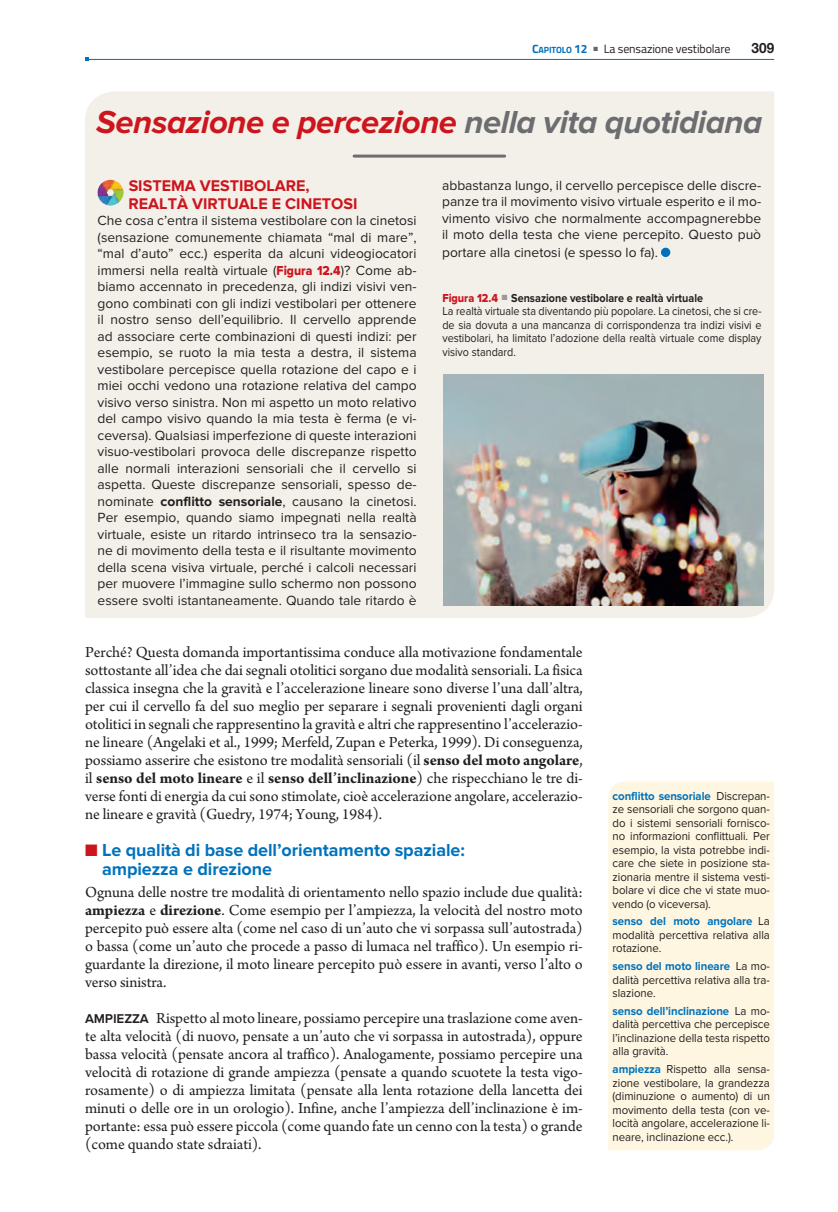
<style>
.page{position:relative;width:838px;height:1212px;background:#fff}
.page>*{position:absolute;margin:0;border:0;box-sizing:border-box;transform-origin:0 0}
.t1{font:italic 700 33px "Proxima Nova";letter-spacing:-.015em;color:#cd151d}
.t2{font:700 18px/18.8px "Proxima Nova";letter-spacing:-.005em;color:#0072bc}
.t3{font:16.2px/18px "Arno Pro";letter-spacing:-.005em;color:#231f20;text-align:justify}
.t4{font:700 16.05px/17.2px "Proxima Nova";color:#cd151d}
.t5{font:700 14.25px "Helvetica Neue LT Std";color:#231f20;scale:.95 1}
.t6{font:13.8px/16.5px "Proxima Nova";color:#231f20;text-align:justify}
.t7{font:12px/13.5px "Proxima Nova";letter-spacing:-.005em;color:#231f20;text-align:justify;scale:.95 1}
.t8{font:12px/13.5px "Proxima Nova";letter-spacing:-.005em;color:#231f20;scale:.9 1}
.t9{font:12px "Titillium";letter-spacing:-.01em;color:#231f20}
.s1{font-weight:700;color:#0072bc}
.s2{font-weight:700;font-size:9px;color:#0072bc}
.s3{color:#666}
.s4{color:#6c6d70}
.s5{font-family:"Proxima Nova Extrabld";font-size:13.5px;color:#cd151d}
.s6{font-weight:700}
.s7{font-family:"Proxima Nova Extrabld";color:#cd151d}
.s8{color:#999}
.s9{color:#cd151d}
.s10{font-family:"Proxima Nova";font-weight:600;font-size:16.05px}
</style>
<div class="page">
<hr style="left:87px;top:59px;width:687px;height:1px;background:#0072bc">
<div style="left:85px;top:91px;width:689px;height:527px;background:#f3efe9"></div>
<img style="left:98px;top:180px;width:26px;height:26px">
<div style="left:661px;top:248px;width:9px;height:9px;background:#0072bc;border-radius:50%"></div>
<img style="left:443px;top:375px;width:320px;height:231px">
<div style="left:608px;top:782px;width:166px;height:368px;background:#fef6e1"></div>
<hr style="left:354px;top:155px;width:150px;height:3px;background:#6c6d70">
<p class="t9" style="left:532px;top:40px;width:200px"><span class="s1">C</span><span class="s2">APITOLO</span> <span class="s1">12</span> <span class="s3">■</span> La sensazione vestibolare</p>
<p class="t5" style="left:751px;top:39px;width:25px">309</p>
<h1 class="t1" style="left:96px;top:103px;width:667px">Sensazione e percezione <span class="s4">nella vita quotidiana</span></h1>
<p class="t4" style="left:129px;top:178px;width:230px">SISTEMA VESTIBOLARE,<br>REALTÀ VIRTUALE E CINETOSI</p>
<p class="t6" style="left:98px;top:212px;width:320px">Che cosa c’entra il sistema vestibolare con la cinetosi (sensazione comunemente chiamata “mal di mare”, “mal d’auto” ecc.) esperita da alcuni videogiocatori immersi nella realtà virtuale (<span class="s5">Figura 12.4</span>)? Come ab&shy;biamo accennato in precedenza, gli indizi visivi ven&shy;gono combinati con gli indizi vestibolari per ottenere il nostro senso dell’equilibrio. Il cervello apprende ad associare certe combinazioni di questi indizi: per esempio, se ruoto la mia testa a destra, il sistema vestibolare percepisce quella rotazione del capo e i miei occhi vedono una rotazione relativa del campo visivo verso sinistra. Non mi aspetto un moto relativo del campo visivo quando la mia testa è ferma (e vi&shy;ceversa). Qualsiasi imperfezione di queste interazioni visuo-vestibolari provoca delle discrepanze rispetto alle normali interazioni sensoriali che il cervello si aspetta. Queste discrepanze sensoriali, spesso de&shy;nominate <span class="s6">conflitto sensoriale</span>, causano la cinetosi.<br>Per esempio, quando siamo impegnati nella realtà virtuale, esiste un ritardo intrinseco tra la sensazio&shy;ne di movimento della testa e il risultante movimento della scena visiva virtuale, perché i calcoli necessari per muovere l’immagine sullo schermo non possono essere svolti istantaneamente. Quando tale ritardo è</p>
<p class="t6" style="left:442px;top:177px;width:320px">abbastanza lungo, il cervello percepisce delle discre&shy;panze tra il movimento visivo virtuale esperito e il mo&shy;vimento visivo che normalmente accompagnerebbe il moto della testa che viene percepito. Questo può</p>
<p class="t6" style="left:442px;top:244px;width:217px">portare alla cinetosi (e spesso lo fa).</p>
<p class="t8" style="left:442px;top:291px;width:356px"><span class="s7">Figura 12.4</span> <span class="s8">■</span> <span class="s6">Sensazione vestibolare e realtà virtuale<br></span>La realtà virtuale sta diventando più popolare. La cinetosi, che si cre&shy;de sia dovuta a una mancanza di corrispondenza tra indizi visivi e vestibolari, ha limitato l’adozione della realtà virtuale come display visivo standard.</p>
<p class="t3" style="left:85px;top:644px;width:499px">Perché? Questa domanda importantissima conduce alla motivazione fondamentale sottostante all’idea che dai segnali otolitici sorgano due modalità sensoriali. La fisica classica insegna che la gravità e l’accelerazione lineare sono diverse l’una dall’altra, per cui il cervello fa del suo meglio per separare i segnali provenienti dagli organi otolitici in segnali che rappresentino la gravità e altri che rappresentino l’accelerazio&shy;ne lineare (Angelaki et al., 1999; Merfeld, Zupan e Peterka, 1999). Di conseguenza, possiamo asserire che esistono tre modalità sensoriali (il <span class="s6">senso del moto angolare</span>, il <span class="s6">senso del moto lineare</span> e il <span class="s6">senso dell’inclinazione</span>) che rispecchiano le tre di&shy;verse fonti di energia da cui sono stimolate, cioè accelerazione angolare, accelerazio&shy;ne lineare e gravità (Guedry, 1974; Young, 1984).</p>
<p class="t2" style="left:102px;top:841px;width:364px;text-indent:-17px"><span class="s9">■</span> Le qualità di base dell’orientamento spaziale: ampiezza e direzione</p>
<p class="t3" style="left:85px;top:884px;width:499px">Ognuna delle nostre tre modalità di orientamento nello spazio include due qualità: <span class="s6">ampiezza</span> e <span class="s6">direzione</span>. Come esempio per l’ampiezza, la velocità del nostro moto percepito può essere alta (come nel caso di un’auto che vi sorpassa sull’autostrada) o bassa (come un’auto che procede a passo di lumaca nel traffico). Un esempio ri&shy;guardante la direzione, il moto lineare percepito può essere in avanti, verso l’alto o verso sinistra.</p>
<p class="t3" style="left:85px;top:1010px;width:499px"><span class="s10">ampiezza</span> Rispetto al moto lineare, possiamo percepire una traslazione come aven&shy;te alta velocità (di nuovo, pensate a un’auto che vi sorpassa in autostrada), oppure bassa velocità (pensate ancora al traffico). Analogamente, possiamo percepire una velocità di rotazione di grande ampiezza (pensate a quando scuotete la testa vigo&shy;rosamente) o di ampiezza limitata (pensate alla lenta rotazione della lancetta dei minuti o delle ore in un orologio). Infine, anche l’ampiezza dell’inclinazione è im&shy;portante: essa può essere piccola (come quando fate un cenno con la testa) o grande (come quando state sdraiati).</p>
<p class="t7" style="left:612px;top:789px;width:167px"><span class="s1">conflitto sensoriale</span> Discrepan&shy;ze sensoriali che sorgono quan&shy;do i sistemi sensoriali fornisco&shy;no informazioni conflittuali. Per esempio, la vista potrebbe indi&shy;care che siete in posizione sta&shy;zionaria mentre il sistema vesti&shy;bolare vi dice che vi state muo&shy;vendo (o viceversa).</p>
<p class="t7" style="left:612px;top:915px;width:167px"><span class="s1">senso del moto angolare</span> La modalità percettiva relativa alla rotazione.</p>
<p class="t7" style="left:612px;top:960px;width:167px"><span class="s1">senso del moto lineare</span> La mo&shy;dalità percettiva relativa alla tra&shy;slazione.</p>
<p class="t7" style="left:612px;top:1004px;width:167px"><span class="s1">senso dell’inclinazione</span> La mo&shy;dalità percettiva che percepisce l’inclinazione della testa rispetto alla gravità.</p>
<p class="t7" style="left:612px;top:1063px;width:167px"><span class="s1">ampiezza</span> Rispetto alla sensa&shy;zione vestibolare, la grandezza (diminuzione o aumento) di un movimento della testa (con ve&shy;locità angolare, accelerazione li&shy;neare, inclinazione ecc.).</p>
</div>
